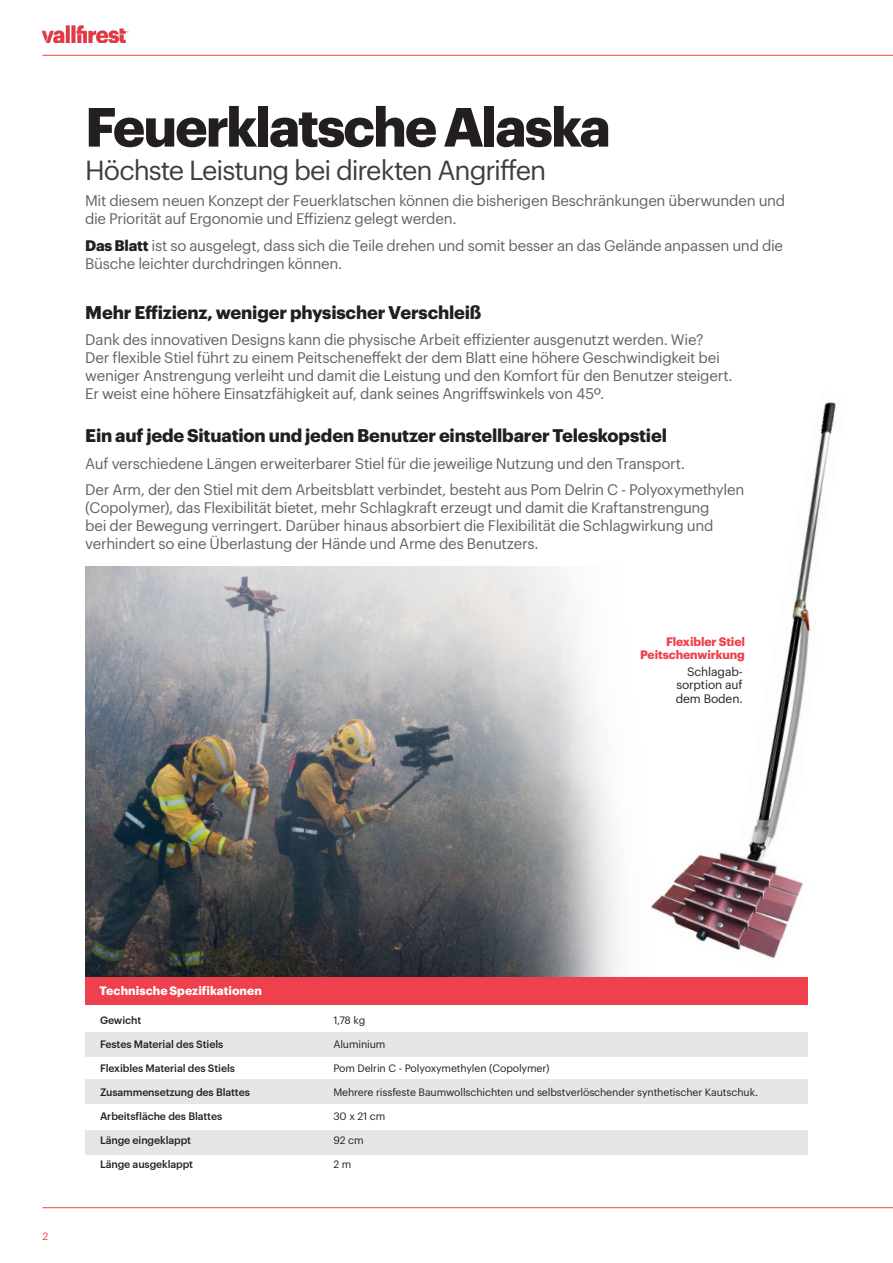
<style>
.page{position:relative;width:893px;height:1263px;background:#fff}
.page>*{position:absolute;margin:0;border:0;box-sizing:border-box;transform-origin:0 0}
.Título_producto{font:700 54px "Graphik";letter-spacing:-.035em;color:#231f20}
.Título_producto-2{font:27px "Graphik";letter-spacing:-.04em;color:#3e3e3f}
._4-Titulo_sell_point{font:700 18px "Graphik";letter-spacing:-.01em;color:#231f20}
._3-Entradilla{font:15px/18px "Graphik";letter-spacing:-.02em;color:#636366}
._5-Descripcion_Sell{font:15px/18px "Graphik";letter-spacing:-.015em;color:#636366}
._6_1-nombre_especif{font:700 12px "Graphik";letter-spacing:-.01em;color:#ee414d}
._6_1-nombre_especif-2{font:12px/13.5px "Graphik";letter-spacing:-.01em;color:#231f20;text-align:right}
._6-TItulo_espec_norm{font:700 12px "Graphik";letter-spacing:.005em;color:#fff}
._6_2-descripcion_esp{font:10.5px "Graphik";letter-spacing:-.01em;color:#231f20}
._6_1-nombre_especif-3{font:500 10.5px "Graphik";letter-spacing:-.01em;color:#231f20}
.t1{font:10.5px "Graphik";color:#ee414d}
.s1{font-weight:700;color:#231f20}
</style>
<div class="page">
<hr style="left:43px;top:55px;width:850px;height:1px;background:#ee414d">
<img style="left:43px;top:26px;width:85px;height:17px">
<hr style="left:43px;top:1207px;width:850px;height:1px;background:#ee414d">
<img style="left:85px;top:567px;width:533px;height:410px">
<div style="left:85px;top:1032px;width:723px;height:24px;background:#e5e6e7"></div>
<div style="left:85px;top:1080px;width:723px;height:24px;background:#e5e6e7"></div>
<div style="left:85px;top:1130px;width:723px;height:24px;background:#e5e6e7"></div>
<div style="left:85px;top:977px;width:723px;height:28px;background:#ee414d"></div>
<svg style="left:651px;top:402px;width:185px;height:557px"></svg>
<p class="Título_producto" style="left:85px;top:85px;width:527px">Feuerklatsche Alaska</p>
<p class="Título_producto-2" style="left:85px;top:150px;width:463px">Höchste Leistung bei direkten Angriffen</p>
<p class="_3-Entradilla" style="left:85px;top:190px;width:702px">Mit diesem neuen Konzept der Feuerklatschen können die bisherigen Beschränkungen überwunden und die Priorität auf Ergonomie und Effizienz gelegt werden.</p>
<p class="_5-Descripcion_Sell" style="left:85px;top:235px;width:700px"><span class="s1">Das Blatt</span> ist so ausgelegt, dass sich die Teile drehen und somit besser an das Gelände anpassen und die<br>Büsche leichter durchdringen können.</p>
<p class="_4-Titulo_sell_point" style="left:85px;top:298px;width:397px">Mehr Effizienz, weniger physischer Verschleiß</p>
<p class="_3-Entradilla" style="left:85px;top:330px;width:649px">Dank des innovativen Designs kann die physische Arbeit effizienter ausgenutzt werden. Wie?<br>Der flexible Stiel führt zu einem Peitscheneffekt der dem Blatt eine höhere Geschwindigkeit bei weniger Anstrengung verleiht und damit die Leistung und den Komfort für den Benutzer steigert.<br>Er weist eine höhere Einsatzfähigkeit auf, dank seines Angriffswinkels von 45º.</p>
<p class="_4-Titulo_sell_point" style="left:85px;top:422px;width:583px">Ein auf jede Situation und jeden Benutzer einstellbarer Teleskopstiel</p>
<p class="_3-Entradilla" style="left:85px;top:453px;width:601px">Auf verschiedene Längen erweiterbarer Stiel für die jeweilige Nutzung und den Transport.</p>
<p class="_3-Entradilla" style="left:85px;top:479px;width:661px">Der Arm, der den Stiel mit dem Arbeitsblatt verbindet, besteht aus Pom Delrin C - Polyoxymethylen (Copolymer), das Flexibilität bietet, mehr Schlagkraft erzeugt und damit die Kraftanstrengung<br>bei der Bewegung verringert. Darüber hinaus absorbiert die Flexibilität die Schlagwirkung und verhindert so eine Überlastung der Hände und Arme des Benutzers.</p>
<p class="_6_1-nombre_especif" style="left:666px;top:632px;width:80px">Flexibler Stiel</p>
<p class="_6_1-nombre_especif" style="left:640px;top:645px;width:106px">Peitschenwirkung</p>
<p class="_6_1-nombre_especif-2" style="left:676px;top:664px;width:68px">Schlagab&shy;sorption auf</p>
<p class="_6_1-nombre_especif-2" style="left:676px;top:691px;width:68px">dem Boden.</p>
<p class="t1" style="left:43px;top:1228px;width:7px">2</p>
<p class="_6-TItulo_espec_norm" style="left:100px;top:981px;width:164px">Technische Spezifikationen</p>
<p class="_6_1-nombre_especif-3" style="left:100px;top:1014px;width:43px">Gewicht</p>
<p class="_6_1-nombre_especif-3" style="left:100px;top:1038px;width:125px">Festes Material des Stiels</p>
<p class="_6_1-nombre_especif-3" style="left:100px;top:1062px;width:136px">Flexibles Material des Stiels</p>
<p class="_6_1-nombre_especif-3" style="left:100px;top:1086px;width:151px">Zusammensetzung des Blattes</p>
<p class="_6_1-nombre_especif-3" style="left:100px;top:1110px;width:124px">Arbeitsfläche des Blattes</p>
<p class="_6_1-nombre_especif-3" style="left:100px;top:1134px;width:93px">Länge eingeklappt</p>
<p class="_6_1-nombre_especif-3" style="left:100px;top:1158px;width:95px">Länge ausgeklappt</p>
<p class="_6_2-descripcion_esp" style="left:333px;top:1012px;width:33px">1,78 kg</p>
<p class="_6_2-descripcion_esp" style="left:333px;top:1036px;width:54px">Aluminium</p>
<p class="_6_2-descripcion_esp" style="left:333px;top:1060px;width:218px">Pom Delrin C - Polyoxymethylen (Copolymer)</p>
<p class="_6_2-descripcion_esp" style="left:333px;top:1084px;width:426px">Mehrere rissfeste Baumwollschichten und selbstverlöschender synthetischer Kautschuk.</p>
<p class="_6_2-descripcion_esp" style="left:333px;top:1108px;width:53px">30 x 21 cm</p>
<p class="_6_2-descripcion_esp" style="left:333px;top:1132px;width:32px">92 cm</p>
<p class="_6_2-descripcion_esp" style="left:333px;top:1156px;width:19px">2 m</p>
</div>
